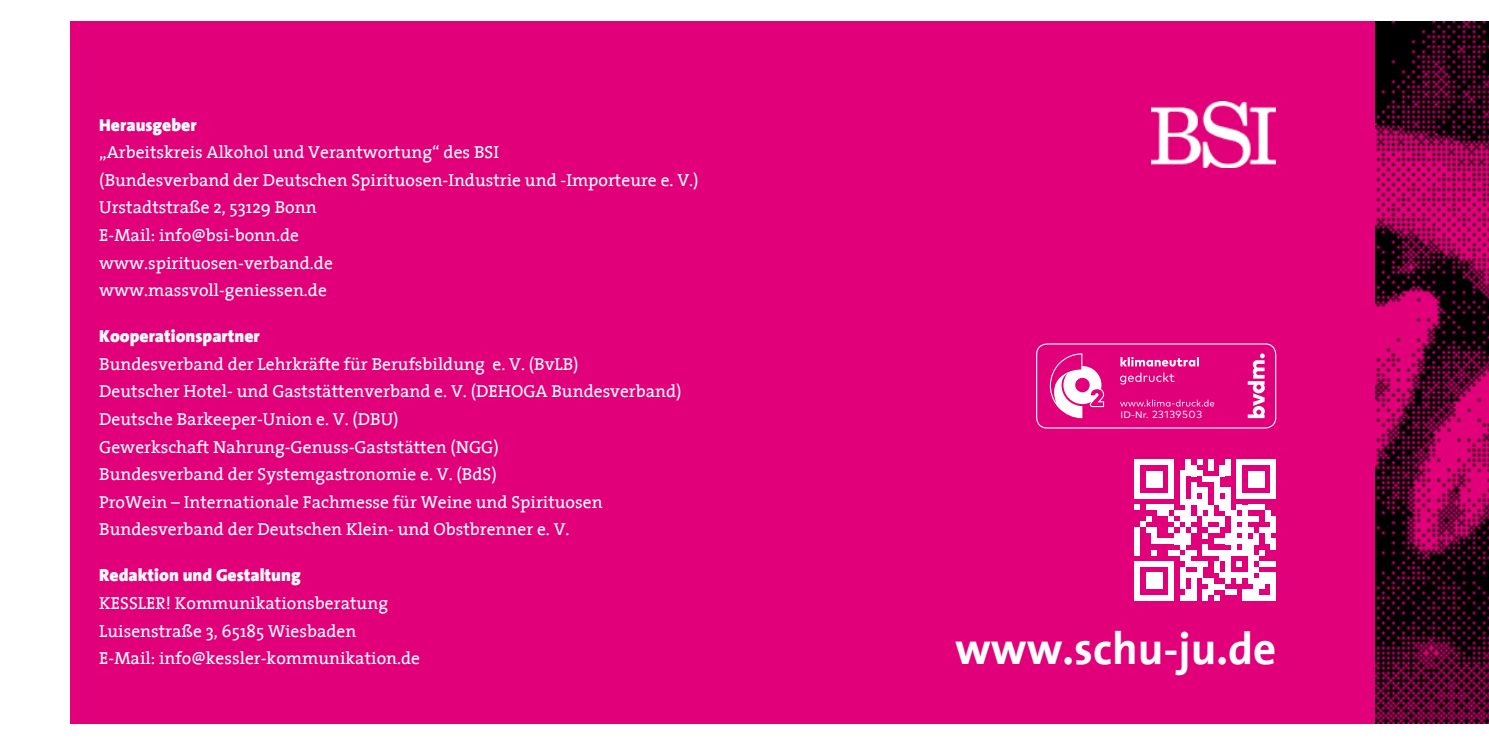
<style>
.page{position:relative;width:1489px;height:745px;background:#fff}
.page>*{position:absolute;margin:0;border:0;box-sizing:border-box;transform-origin:0 0}
.t1{font:45px "The Sans 7 Bold Plain";color:#fff}
.t2{font:17.5px/27.5px "The Serif 5";color:#fff}
.t3{font:900 17.5px "The Sans 9";color:#fff}
.t4{font:10.25px "Mark Pro";letter-spacing:.05em;color:#fff}
.s1{font-family:"Mark OT";font-size:9.5px}
</style>
<div class="page">
<div style="left:71px;top:21px;width:1417px;height:702px;background:#e2007a"></div>
<img style="left:1151px;top:101px;width:124px;height:67px">
<img style="left:1375px;top:21px;width:113px;height:702px">
<svg style="left:1036px;top:343px;width:240px;height:85px"></svg>
<div style="left:1134px;top:459px;width:6px;height:34px;background:#fff"></div>
<div style="left:1145px;top:470px;width:6px;height:17px;background:#fff"></div>
<div style="left:1151px;top:470px;width:6px;height:17px;background:#fff"></div>
<div style="left:1157px;top:470px;width:5px;height:17px;background:#fff"></div>
<svg style="left:1140px;top:459px;width:28px;height:5px"></svg>
<div style="left:1168px;top:459px;width:6px;height:34px;background:#fff"></div>
<svg style="left:1134px;top:493px;width:40px;height:5px"></svg>
<div style="left:1179px;top:470px;width:6px;height:23px;background:#fff"></div>
<div style="left:1179px;top:493px;width:6px;height:11px;background:#fff"></div>
<div style="left:1185px;top:459px;width:6px;height:17px;background:#fff"></div>
<div style="left:1185px;top:498px;width:6px;height:23px;background:#fff"></div>
<div style="left:1191px;top:464px;width:5px;height:12px;background:#fff"></div>
<div style="left:1191px;top:481px;width:5px;height:12px;background:#fff"></div>
<div style="left:1191px;top:493px;width:5px;height:11px;background:#fff"></div>
<svg style="left:1197px;top:459px;width:5px;height:5px"></svg>
<div style="left:1196px;top:498px;width:6px;height:17px;background:#fff"></div>
<svg style="left:1196px;top:487px;width:12px;height:6px"></svg>
<div style="left:1202px;top:493px;width:6px;height:17px;background:#fff"></div>
<div style="left:1208px;top:459px;width:5px;height:11px;background:#fff"></div>
<svg style="left:1196px;top:470px;width:17px;height:11px"></svg>
<div style="left:1213px;top:476px;width:6px;height:17px;background:#fff"></div>
<div style="left:1213px;top:493px;width:6px;height:11px;background:#fff"></div>
<div style="left:1219px;top:464px;width:6px;height:12px;background:#fff"></div>
<div style="left:1219px;top:498px;width:6px;height:12px;background:#fff"></div>
<div style="left:1225px;top:459px;width:5px;height:17px;background:#fff"></div>
<svg style="left:1219px;top:487px;width:11px;height:6px"></svg>
<div style="left:1225px;top:493px;width:5px;height:22px;background:#fff"></div>
<div style="left:1236px;top:459px;width:5px;height:34px;background:#fff"></div>
<div style="left:1247px;top:470px;width:6px;height:17px;background:#fff"></div>
<div style="left:1253px;top:470px;width:5px;height:17px;background:#fff"></div>
<div style="left:1258px;top:470px;width:6px;height:17px;background:#fff"></div>
<svg style="left:1241px;top:459px;width:29px;height:5px"></svg>
<div style="left:1270px;top:459px;width:5px;height:34px;background:#fff"></div>
<svg style="left:1236px;top:493px;width:39px;height:5px"></svg>
<svg style="left:1134px;top:504px;width:141px;height:96px"></svg>
<div style="left:1270px;top:572px;width:5px;height:17px;background:#fff"></div>
<div style="left:1270px;top:589px;width:5px;height:11px;background:#fff"></div>
<p class="t3" style="left:99px;top:110px;width:99px">Herausgeber</p>
<p class="t2" style="left:99px;top:138px;width:401px">„Arbeitskreis Alkohol und Verantwortung“ des BSI</p>
<p class="t2" style="left:99px;top:166px;width:601px">(Bundesverband der Deutschen Spirituosen-Industrie und -Importeure e. V.)</p>
<p class="t2" style="left:99px;top:193px;width:219px">Urstadtstraße 2, 53129 Bonn</p>
<p class="t2" style="left:99px;top:221px;width:201px">E-Mail: info@bsi-bonn.de</p>
<p class="t2" style="left:99px;top:248px;width:235px">www.spirituosen-verband.de</p>
<p class="t2" style="left:99px;top:276px;width:229px">www.massvoll-geniessen.de</p>
<p class="t3" style="left:99px;top:321px;width:162px">Kooperationspartner</p>
<p class="t2" style="left:99px;top:349px;width:481px">Bundesverband der Lehrkräfte für Berufsbildung e. V. (BvLB)</p>
<p class="t2" style="left:99px;top:377px;width:584px">Deutscher Hotel- und Gaststättenverband e. V. (DEHOGA Bundesverband)</p>
<p class="t2" style="left:99px;top:404px;width:301px">Deutsche Barkeeper-Union e. V. (DBU)</p>
<p class="t2" style="left:99px;top:432px;width:401px">Gewerkschaft Nahrung-Genuss-Gaststätten (NGG)</p>
<p class="t2" style="left:99px;top:459px;width:505px">Bundesverband der Systemgastronomie e. V. (BdS)<br>ProWein – Internationale Fachmesse für Weine und Spirituosen<br>Bundesverband der Deutschen Klein- und Obstbrenner e. V.</p>
<p class="t3" style="left:99px;top:560px;width:203px">Redaktion und Gestaltung</p>
<p class="t2" style="left:99px;top:588px;width:290px">KESSLER! Kommunikationsberatung</p>
<p class="t2" style="left:99px;top:616px;width:259px">Luisenstraße 3, 65185 Wiesbaden</p>
<p class="t2" style="left:99px;top:643px;width:322px">E-Mail: info@kessler-kommunikation.de</p>
<p class="t4" style="left:1120px;top:407px;width:83px"><span class="s1">ID-Nr.</span> 23139503</p>
<p class="t1" style="left:955px;top:611px;width:322px">www.schu-ju.de</p>
</div>
